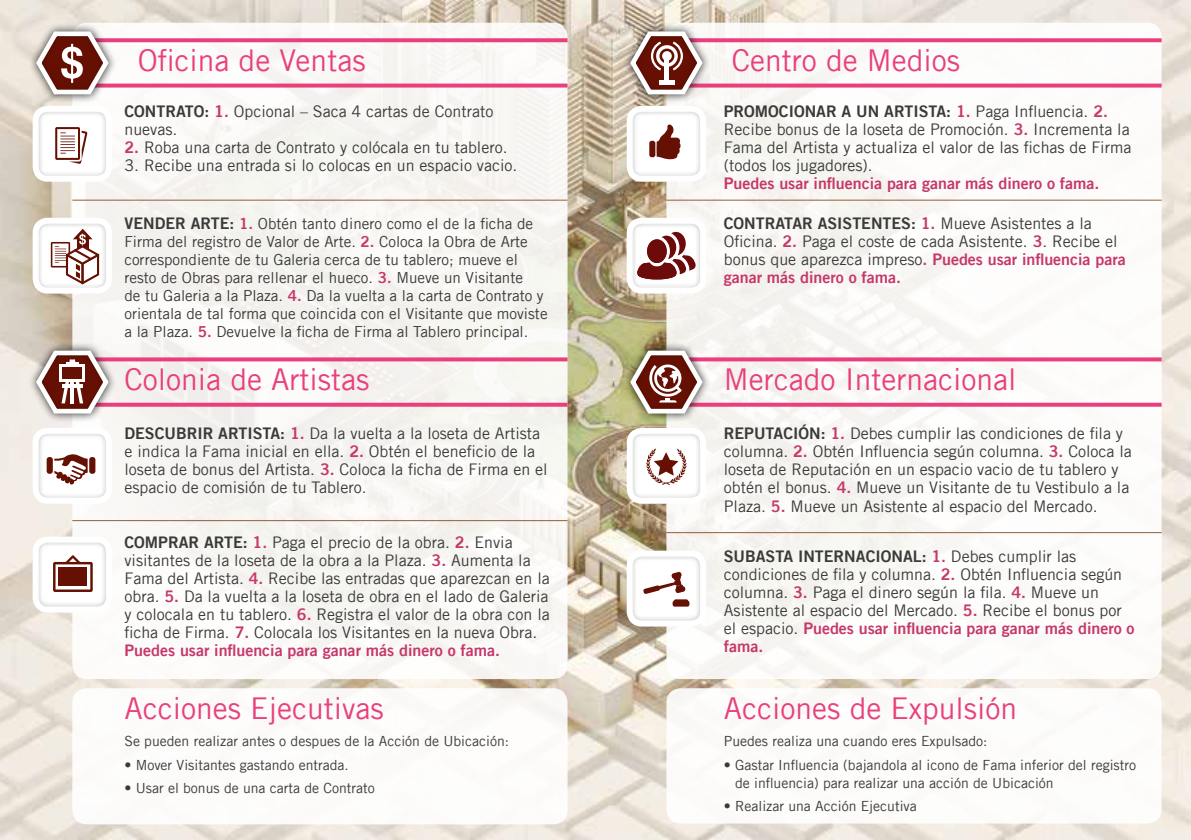
<style>
.page{position:relative;width:1191px;height:840px;background:#fff}
.page>*{position:absolute;margin:0;border:0;box-sizing:border-box;transform-origin:0 0}
.t1{font:30px "Trade Gothic LT";color:#e9407d}
.t2{font:16px/18px "Trade Gothic LT";color:#3a3a39}
.t3{font:16px/18px "Trade Gothic LT Bold Two";color:#c6386b}
.t4{font:16px "Trade Gothic LT Bold Two";color:#3a3a39}
.t5{font:15.2px/18px "Trade Gothic LT";color:#3a3a39}
.t6{font:14px/18px "Trade Gothic LT";color:#3a3a39}
.s1{font-family:"Trade Gothic LT Bold Two"}
.s2{font-family:"Trade Gothic LT Bold Two";color:#c6386b}
.s3{color:#c6386b}
.s4{font-family:"Trade Gothic LT"}
.s5{font-family:"Trade Gothic LT Bold Two";font-size:16px}
.s6{font-family:"Trade Gothic LT";color:#3a3a39}
</style>
<div class="page">
<img style="left:0;top:0;width:1191px;height:839px">
<div style="left:72px;top:23px;width:495px;height:655px;background:#f7f6f2;border-radius:14px"></div>
<div style="left:72px;top:687px;width:495px;height:136px;background:#fff;border-radius:14px"></div>
<div style="left:666px;top:687px;width:495px;height:136px;background:#fff;border-radius:14px"></div>
<div style="left:666px;top:23px;width:495px;height:655px;background:#fff;border-radius:14px"></div>
<div style="left:34px;top:107px;width:79px;height:74px;background:#000;opacity:.75"></div>
<div style="left:33px;top:106px;width:79px;height:76px;border:6px solid #fff;border-radius:12px"></div>
<svg style="left:55px;top:127px;width:32px;height:37px"></svg>
<div style="left:34px;top:219px;width:80px;height:74px;background:#000;opacity:.75"></div>
<div style="left:33px;top:217px;width:79px;height:76px;border:6px solid #fff;border-radius:12px"></div>
<svg style="left:51px;top:228px;width:48px;height:56px"></svg>
<div style="left:34px;top:429px;width:79px;height:74px;background:#000;opacity:.75"></div>
<div style="left:33px;top:427px;width:79px;height:76px;border:6px solid #fff;border-radius:12px"></div>
<div style="left:47px;top:457px;width:6px;height:16px;background:#651003;border-radius:3px"></div>
<div style="left:89px;top:457px;width:6px;height:16px;background:#651003;border-radius:3px"></div>
<svg style="left:54px;top:454px;width:34px;height:30px"></svg>
<div style="left:34px;top:538px;width:80px;height:74px;background:#000;opacity:.75"></div>
<div style="left:33px;top:536px;width:79px;height:76px;border:6px solid #fff;border-radius:12px"></div>
<svg style="left:53px;top:555px;width:40px;height:36px"></svg>
<div style="left:58px;top:567px;width:29px;height:19px;background:#651003"></div>
<div style="left:627px;top:107px;width:80px;height:74px;background:#000;opacity:.75"></div>
<div style="left:627px;top:106px;width:79px;height:76px;border:6px solid #fff;border-radius:12px"></div>
<svg style="left:656px;top:124px;width:24px;height:35px"></svg>
<div style="left:649px;top:141px;width:6px;height:16px;background:#651003;border-radius:2px"></div>
<div style="left:628px;top:552px;width:80px;height:74px;background:#000;opacity:.75"></div>
<div style="left:627px;top:550px;width:79px;height:76px;border:6px solid #fff;border-radius:12px"></div>
<div style="left:672px;top:600px;width:17px;height:6px;background:#651003;border-radius:2px"></div>
<svg style="left:674px;top:599px;width:14px;height:4px"></svg>
<svg style="left:643px;top:571px;width:42px;height:22px"></svg>
<div style="left:627px;top:429px;width:80px;height:74px;background:#000;opacity:.75"></div>
<div style="left:627px;top:427px;width:79px;height:76px;border:6px solid #fff;border-radius:12px"></div>
<svg style="left:646px;top:448px;width:40px;height:36px"></svg>
<svg style="left:117px;top:38px;width:450px;height:4px;background:#e94c84"></svg>
<svg style="left:117px;top:83px;width:450px;height:4px;background:#eb598d"></svg>
<svg style="left:117px;top:357px;width:450px;height:4px;background:#ea5389"></svg>
<svg style="left:117px;top:402px;width:450px;height:4px;background:#eb6091"></svg>
<svg style="left:711px;top:38px;width:450px;height:4px;background:#ea4c85"></svg>
<svg style="left:711px;top:83px;width:450px;height:4px;background:#eb598e"></svg>
<svg style="left:711px;top:357px;width:450px;height:4px;background:#ea5389"></svg>
<svg style="left:711px;top:402px;width:450px;height:4px;background:#eb6192"></svg>
<div style="left:28px;top:22px;width:89px;height:82px;background:#000;opacity:.75"></div>
<svg style="left:33px;top:27px;width:78px;height:70px"></svg>
<div style="left:28px;top:341px;width:89px;height:81px;background:#000;opacity:.75"></div>
<svg style="left:33px;top:346px;width:78px;height:69px"></svg>
<div style="left:63px;top:367px;width:19px;height:11px;background:#651003"></div>
<div style="left:622px;top:341px;width:89px;height:81px;background:#000;opacity:.75"></div>
<svg style="left:627px;top:346px;width:78px;height:69px"></svg>
<hr style="left:72px;top:199px;width:495px;height:1px;background:#935e35">
<hr style="left:72px;top:520px;width:495px;height:1px;background:#935e35">
<hr style="left:666px;top:532px;width:495px;height:1px;background:#935e35">
<hr style="left:666px;top:199px;width:495px;height:1px;background:#935e35">
<div style="left:622px;top:22px;width:89px;height:82px;background:#000;opacity:.75"></div>
<svg style="left:627px;top:27px;width:78px;height:70px"></svg>
<div style="left:628px;top:219px;width:80px;height:74px;background:#000;opacity:.75"></div>
<div style="left:627px;top:217px;width:79px;height:76px;border:6px solid #fff;border-radius:12px"></div>
<svg style="left:637px;top:232px;width:58px;height:47px"></svg>
<h1 class="t1" style="left:138px;top:42px;width:229px">Oficina de Ventas</h1>
<h1 class="t1" style="left:732px;top:42px;width:230px">Centro de Medios</h1>
<p class="t2" style="left:124px;top:102px;width:370px"><span class="s1">CONTRATO:</span> <span class="s2">1.</span> Opcional – Saca 4 cartas de Contrato nuevas.</p>
<p class="t2" style="left:124px;top:138px;width:385px"><span class="s2">2.</span> Roba una carta de Contrato y colócala en tu tablero.</p>
<p class="t2" style="left:124px;top:156px;width:394px">3. Recibe una entrada si lo colocas en un espacio vacio.</p>
<p class="t4" style="left:724px;top:102px;width:386px">PROMOCIONAR A UN ARTISTA: <span class="s3">1.</span> <span class="s4">Paga Influencia.</span> <span class="s3">2.</span></p>
<p class="t2" style="left:724px;top:120px;width:409px;text-align:justify">Recibe bonus de la loseta de Promoción. <span class="s2">3.</span> Incrementa la Fama del Artista y actualiza el valor de las fichas de Firma (todos los jugadores).</p>
<p class="t3" style="left:724px;top:174px;width:377px">Puedes usar influencia para ganar más dinero o fama.</p>
<p class="t5" style="left:124px;top:214px;width:425px"><span class="s5">VENDER ARTE:</span> <span class="s2">1.</span> Obtén tanto dinero como el de la ficha de Firma del registro de Valor de Arte. <span class="s2">2.</span> Coloca la Obra de Arte correspondiente de tu Galeria cerca de tu tablero; mueve el resto de Obras para rellenar el hueco. <span class="s2">3.</span> Mueve un Visitante<br>de tu Galeria a la Plaza. <span class="s2">4.</span> Da la vuelta a la carta de Contrato y orientala de tal forma que coincida con el Visitante que moviste a la Plaza. <span class="s2">5.</span> Devuelve la ficha de Firma al Tablero principal.</p>
<p class="t4" style="left:724px;top:213px;width:369px">CONTRATAR ASISTENTES: <span class="s3">1.</span> <span class="s4">Mueve Asistentes a la</span></p>
<p class="t2" style="left:724px;top:232px;width:395px">Oficina. <span class="s2">2.</span> Paga el coste de cada Asistente. <span class="s2">3</span>. Recibe el</p>
<p class="t3" style="left:724px;top:250px;width:403px"><span class="s6">bonus que aparezca impreso</span>. Puedes usar influencia para ganar más dinero o fama.</p>
<h1 class="t1" style="left:124px;top:361px;width:246px">Colonia de Artistas</h1>
<h1 class="t1" style="left:724px;top:361px;width:294px">Mercado Internacional</h1>
<p class="t2" style="left:124px;top:424px;width:425px"><span class="s1">DESCUBRIR ARTISTA:</span> <span class="s2">1.</span> Da la vuelta a la loseta de Artista e indica la Fama inicial en ella. <span class="s2">2.</span> Obtén el beneficio de la loseta de bonus del Artista. <span class="s2">3.</span> Coloca la ficha de Firma en el espacio de comisión de tu Tablero.</p>
<p class="t2" style="left:724px;top:424px;width:409px"><span class="s1">REPUTACIÓN:</span> <span class="s2">1.</span> Debes cumplir las condiciones de fila y columna. <span class="s2">2.</span> Obtén Influencia según columna. <span class="s2">3.</span> Coloca la loseta de Reputación en un espacio vacio de tu tablero y obtén el bonus. <span class="s2">4.</span> Mueve un Visitante de tu Vestibulo a la Plaza. <span class="s2">5.</span> Mueve un Asistente al espacio del Mercado.</p>
<p class="t2" style="left:124px;top:533px;width:427px"><span class="s1">COMPRAR ARTE:</span> <span class="s2">1.</span> Paga el precio de la obra. <span class="s2">2.</span> Envia visitantes de la loseta de la obra a la Plaza. <span class="s2">3.</span> Aumenta la Fama del Artista. <span class="s2">4.</span> Recibe las entradas que aparezcan en la obra. <span class="s2">5.</span> Da la vuelta a la loseta de obra en el lado de Galeria y colocala en tu tablero. <span class="s2">6.</span> Registra el valor de la obra con la ficha de Firma. <span class="s2">7.</span> Colocala los Visitantes en la nueva Obra.</p>
<p class="t3" style="left:124px;top:641px;width:377px">Puedes usar influencia para ganar más dinero o fama.</p>
<p class="t4" style="left:724px;top:546px;width:354px">SUBASTA INTERNACIONAL: <span class="s3">1.</span> <span class="s4">Debes cumplir las</span></p>
<p class="t2" style="left:724px;top:565px;width:400px">condiciones de fila y columna. <span class="s2">2.</span> Obtén Influencia según columna. <span class="s2">3.</span> Paga el dinero según la fila. <span class="s2">4.</span> Mueve un<br>Asistente al espacio del Mercado. <span class="s2">5.</span> Recibe el bonus por</p>
<p class="t3" style="left:724px;top:619px;width:412px"><span class="s6">el espacio.</span> Puedes usar influencia para ganar más dinero o fama.</p>
<h1 class="t1" style="left:124px;top:690px;width:261px">Acciones Ejecutivas</h1>
<p class="t6" style="left:124px;top:731px;width:386px">Se pueden realizar antes o despues de la Acción de Ubicación:</p>
<p class="t6" style="left:124px;top:755px;width:226px">• Mover Visitantes gastando entrada.</p>
<p class="t6" style="left:124px;top:778px;width:252px">• Usar el bonus de una carta de Contrato</p>
<h1 class="t1" style="left:724px;top:690px;width:295px">Acciones de Expulsión</h1>
<p class="t6" style="left:724px;top:731px;width:265px">Puedes realiza una cuando eres Expulsado:</p>
<p class="t6" style="left:735px;top:755px;width:402px;text-indent:-11px">• Gastar Influencia (bajandola al icono de Fama inferior del registro de influencia) para realizar una acción de Ubicación</p>
<p class="t6" style="left:724px;top:796px;width:194px">• Realizar una Acción Ejecutiva</p>
</div>
